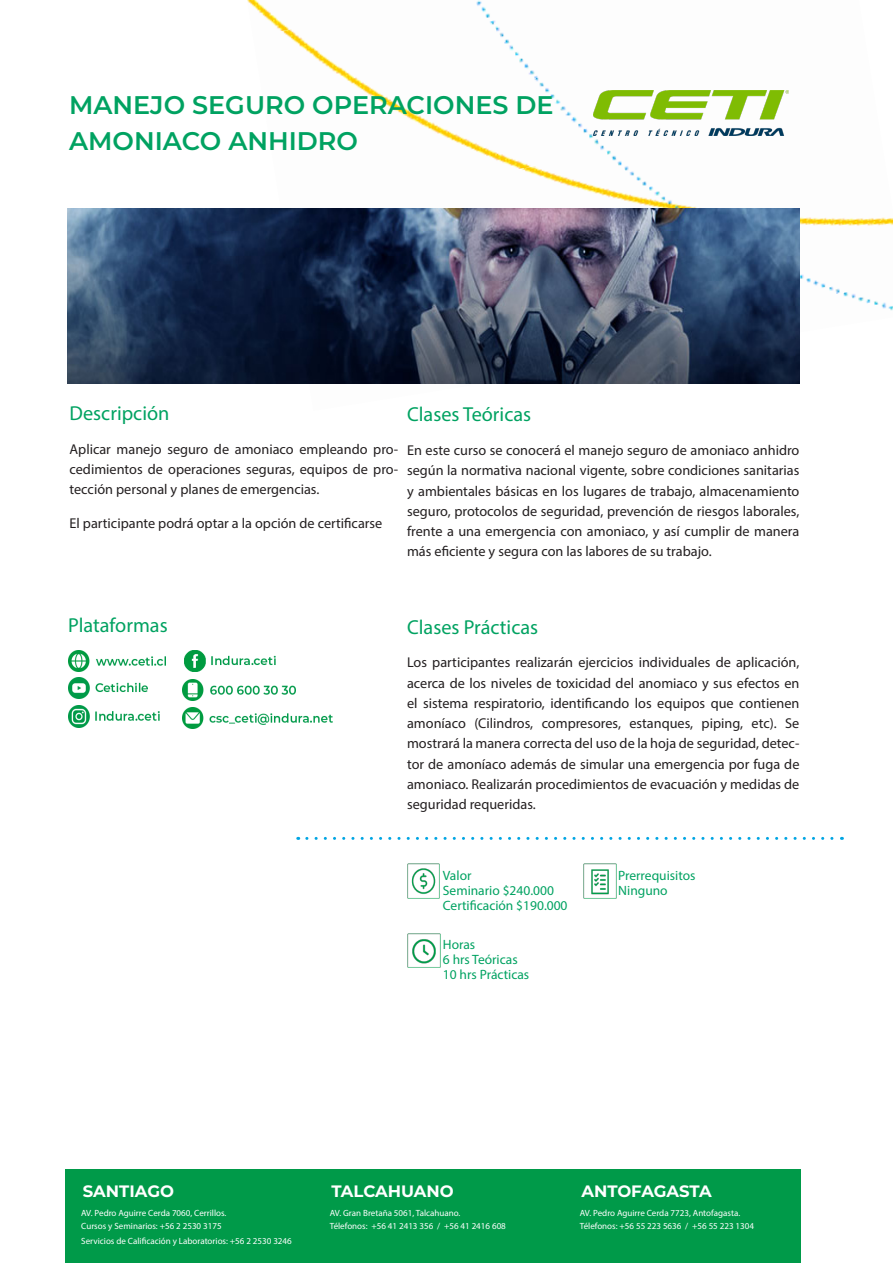
<style>
.page{position:relative;width:893px;height:1263px;background:#fff}
.page>*{position:absolute;margin:0;border:0;box-sizing:border-box;transform-origin:0 0}
.Main_headline{font:600 25.5px/36px "Montserrat";color:#00a261}
.Intro_body_copy{font:20.25px "Myriad Pro";color:#00a261}
.Subhead_level_2{font:700 16.5px "Montserrat";color:#fff}
.Body_copy{font:14.25px/20.2px "Myriad Pro";color:#231f20;text-align:justify}
.Intro_body_copy-2{font:13.5px "Myriad Pro";color:#00a261}
.Body_copy-2{font:9px "Myriad Pro";color:#fff}
</style>
<div class="page">
<div style="left:66px;top:1170px;width:735px;height:93px;background:#009a49"></div>
<img style="left:253px;top:0;width:243px;height:25px">
<img style="left:274px;top:25px;width:515px;height:86px">
<img style="left:281px;top:111px;width:503px;height:98px">
<img style="left:294px;top:197px;width:599px;height:88px">
<img style="left:799px;top:285px;width:94px;height:99px">
<svg style="left:307px;top:837px;width:535px;height:3px"></svg>
<img style="left:68px;top:209px;width:731px;height:175px">
<img style="left:594px;top:91px;width:195px;height:44px">
<img style="left:407px;top:864px;width:33px;height:34px">
<img style="left:583px;top:864px;width:33px;height:34px">
<img style="left:408px;top:933px;width:33px;height:35px">
<img style="left:68px;top:650px;width:97px;height:21px">
<img style="left:68px;top:677px;width:79px;height:22px">
<img style="left:68px;top:706px;width:91px;height:21px">
<img style="left:184px;top:650px;width:91px;height:22px">
<img style="left:183px;top:679px;width:113px;height:22px">
<img style="left:183px;top:707px;width:150px;height:21px">
<p class="Main_headline" style="left:69px;top:85px;width:486px">MANEJO SEGURO OPERACIONES DE<br>AMONIACO ANHIDRO</p>
<p class="Intro_body_copy" style="left:70px;top:401px;width:101px">Descripción</p>
<p class="Body_copy" style="left:70px;top:439px;width:330px">Aplicar manejo seguro de amoniaco empleando pro&shy;cedimientos de operaciones seguras, equipos de pro&shy;tección personal y planes de emergencias.</p>
<p class="Body_copy" style="left:70px;top:513px;width:314px">El participante podrá optar a la opción de certificarse</p>
<p class="Intro_body_copy" style="left:407px;top:402px;width:126px">Clases Teóricas</p>
<p class="Body_copy" style="left:407px;top:440px;width:394px">En este curso se conocerá el manejo seguro de amoniaco anhidro según la normativa nacional vigente, sobre condiciones sanitarias y ambientales básicas en los lugares de trabajo, almacenamiento seguro, protocolos de seguridad, prevención de riesgos laborales, frente a una emergencia con amoniaco, y así cumplir de manera más eficiente y segura con las labores de su trabajo.</p>
<p class="Intro_body_copy" style="left:68px;top:612px;width:101px">Plataformas</p>
<p class="Intro_body_copy" style="left:407px;top:614px;width:133px">Clases Prácticas</p>
<p class="Body_copy" style="left:407px;top:652px;width:394px">Los participantes realizarán ejercicios individuales de aplicación, acerca de los niveles de toxicidad del anomiaco y sus efectos en el sistema respiratorio, identificando los equipos que contienen amoníaco (Cilindros, compresores, estanques, piping, etc). Se mostrará la manera correcta del uso de la hoja de seguridad, detec&shy;tor de amoníaco además de simular una emergencia por fuga de amoniaco. Realizarán procedimientos de evacuación y medidas de seguridad requeridas.</p>
<p class="Intro_body_copy-2" style="left:443px;top:867px;width:30px">Valor</p>
<p class="Intro_body_copy-2" style="left:443px;top:882px;width:113px">Seminario $240.000</p>
<p class="Intro_body_copy-2" style="left:443px;top:897px;width:126px">Certificación $190.000</p>
<p class="Intro_body_copy-2" style="left:443px;top:936px;width:34px">Horas</p>
<p class="Intro_body_copy-2" style="left:443px;top:951px;width:76px">6 hrs Teóricas</p>
<p class="Intro_body_copy-2" style="left:443px;top:966px;width:88px">10 hrs Prácticas</p>
<p class="Intro_body_copy-2" style="left:618px;top:867px;width:79px">Prerrequisitos</p>
<p class="Intro_body_copy-2" style="left:618px;top:882px;width:51px">Ninguno</p>
<p class="Subhead_level_2" style="left:83px;top:1179px;width:93px">SANTIAGO</p>
<p class="Body_copy-2" style="left:81px;top:1207px;width:147px">AV. Pedro Aguirre Cerda 7060, Cerrillos.</p>
<p class="Body_copy-2" style="left:81px;top:1220px;width:142px">Cursos y Seminarios: +56 2 2530 3175</p>
<p class="Body_copy-2" style="left:81px;top:1235px;width:212px">Servicios de Calificación y Laboratorios: +56 2 2530 3246</p>
<p class="Subhead_level_2" style="left:331px;top:1179px;width:124px">TALCAHUANO</p>
<p class="Body_copy-2" style="left:330px;top:1207px;width:132px">AV. Gran Bretaña 5061, Talcahuano.</p>
<p class="Body_copy-2" style="left:330px;top:1220px;width:178px">Télefonos: +56 41 2413 356 / +56 41 2416 608</p>
<p class="Subhead_level_2" style="left:581px;top:1179px;width:132px">ANTOFAGASTA</p>
<p class="Body_copy-2" style="left:580px;top:1207px;width:162px">AV. Pedro Aguirre Cerda 7723, Antofagasta.</p>
<p class="Body_copy-2" style="left:580px;top:1220px;width:176px">Télefonos: +56 55 223 5636 / +56 55 223 1304</p>
</div>
